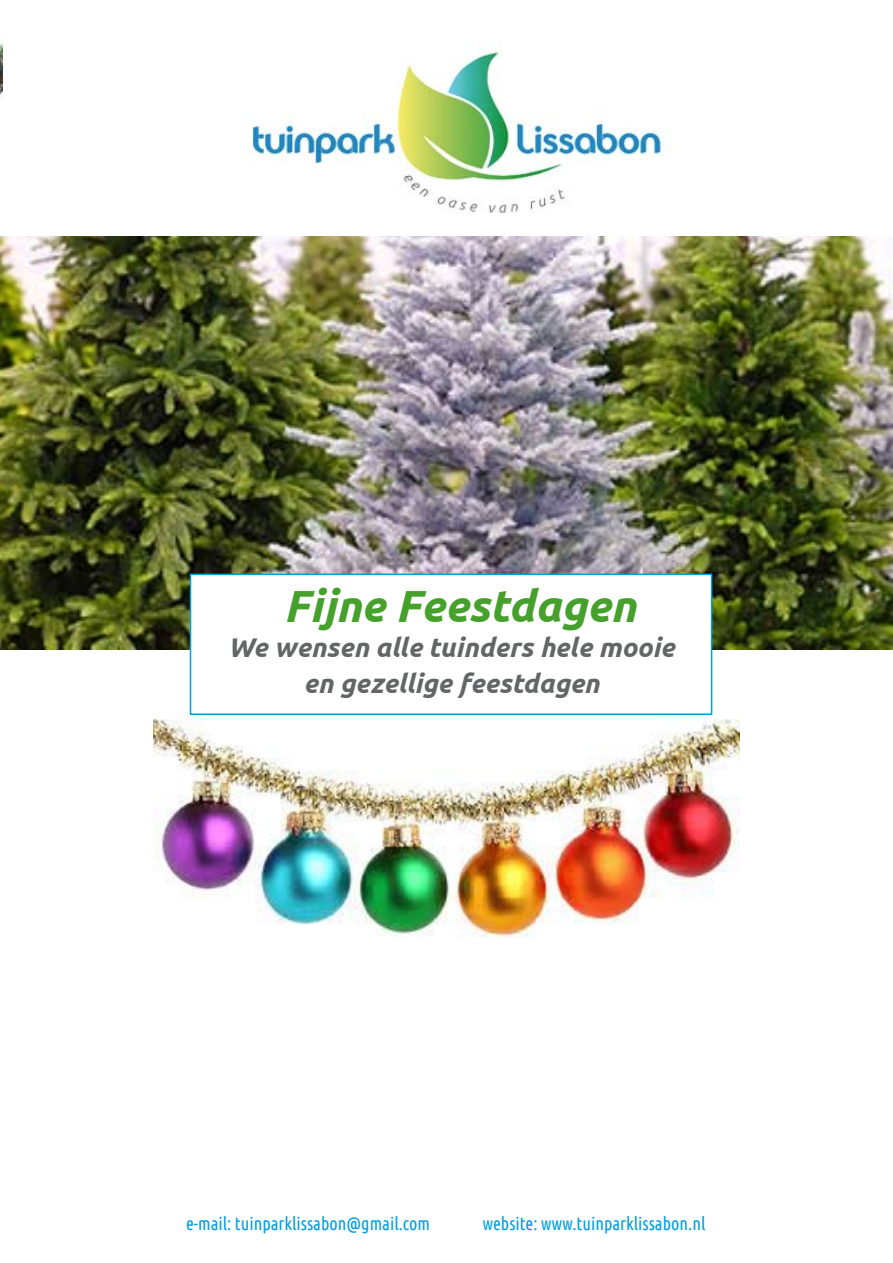
<style>
.page{position:relative;width:893px;height:1263px;background:#fff}
.page>*{position:absolute;margin:0;border:0;box-sizing:border-box;transform-origin:0 0}
.t1{font:italic 700 45px "Ubuntu";color:#45a12b}
.t2{font:italic 700 27px/36px "Ubuntu";color:#646567;text-align:center}
.t3{font:18px "Ubuntu Condensed";color:#009ee0}
</style>
<div class="page">
<img style="left:0;top:43px;width:2px;height:54px">
<img style="left:0;top:236px;width:892px;height:413px">
<img style="left:154px;top:720px;width:585px;height:217px">
<div style="left:190px;top:574px;width:522px;height:140px;background:#fff"></div>
<div style="left:190px;top:574px;width:522px;height:141px;border:2px solid #009ee0"></div>
<img style="left:251px;top:51px;width:414px;height:162px">
<h1 class="t1" style="left:284px;top:579px;width:353px">Fijne Feestdagen</h1>
<h2 class="t2" style="left:229px;top:629px;width:447px">We wensen alle tuinders hele mooie en gezellige feestdagen</h2>
<p class="t3" style="left:186px;top:1213px;width:246px">e-mail: tuinparklissabon@gmail.com</p>
<p class="t3" style="left:483px;top:1213px;width:224px">website: www.tuinparklissabon.nl</p>
</div>
